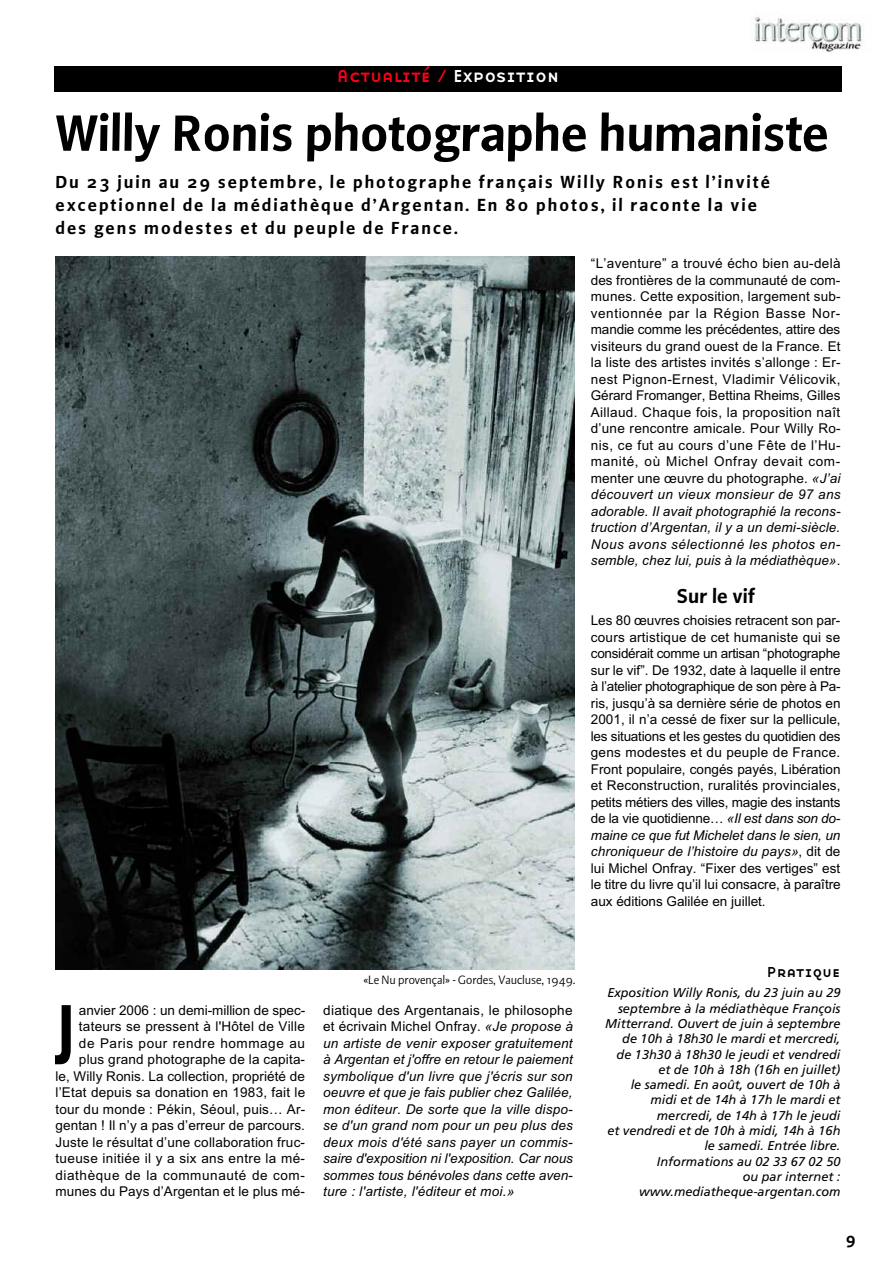
<style>
.page{position:relative;width:893px;height:1263px;background:#fff}
.page>*{position:absolute;margin:0;border:0;box-sizing:border-box;transform-origin:0 0}
.t1{font:83.7px "Alternate Gothic No 2 BT";color:#000}
.t2{font:700 57px "Beo Sans";color:#000}
.t3{font:700 22.5px "Beo Sans";letter-spacing:.015em;color:#000}
.t4{font:700 19.5px/22.8px "Beo Sans";letter-spacing:.11em;color:#000}
.t5{font:18px "Base Nine Small Caps";letter-spacing:-.015em;color:#fd0019}
.t6{font:700 18px "Beo Sans";color:#000}
.t7{font:15px "Base Nine Small Caps";letter-spacing:-.015em;color:#000}
.t8{font:13.5px/16.5px "M Arial";letter-spacing:.015em;color:#000;text-align:justify}
.t9{font:italic 13.5px/16.5px "M Arial";letter-spacing:.005em;color:#000;text-align:justify}
.t10{font:13.5px "Beo Sans";color:#000}
.t11{font:italic 12.75px/15.3px "Frutiger";color:#000;text-align:right}
.s1{color:#fff}
.s2{font-style:italic}
.s3{font-style:normal}
</style>
<div class="page">
<img style="left:754px;top:17px;width:109px;height:35px">
<div style="left:54px;top:66px;width:788px;height:25px;background:#000"></div>
<img style="left:56px;top:257px;width:519px;height:712px">
<h3 class="t5" style="left:337px;top:65px;width:224px">Actualité / <span class="s1">Exposition</span></h3>
<h2 class="t2" style="left:56px;top:113px;width:774px">Willy Ronis photographe humaniste</h2>
<h3 class="t4" style="left:56px;top:172px;width:716px">Du 23 juin au 29 septembre, le photographe français Willy Ronis est l’invité exceptionnel de la médiathèque d’Argentan. En 80 photos, il raconte la vie des gens modestes et du peuple de France.</h3>
<p class="t8" style="left:591px;top:256px;width:251px">“L’aventure” a trouvé écho bien au-delà des frontières de la communauté de com&shy;munes. Cette exposition, largement sub&shy;ventionnée par la Région Basse Nor&shy;mandie comme les précédentes, attire des visiteurs du grand ouest de la France. Et la liste des artistes invités s’allonge : Er&shy;nest Pignon-Ernest, Vladimir Vélicovik, Gérard Fromanger, Bettina Rheims, Gilles Aillaud. Chaque fois, la proposition naît d’une rencontre amicale. Pour Willy Ro&shy;nis, ce fut au cours d’une Fête de l’Hu&shy;manité, où Michel Onfray devait com&shy;menter une œuvre du photographe. <span class="s2">«J’ai découvert un vieux monsieur de 97 ans adorable. Il avait photographié la recons&shy;truction d’Argentan, il y a un demi-siècle.<br>Nous avons sélectionné les photos en&shy;semble, chez lui, puis à la médiathèque»</span>.</p>
<h3 class="t3" style="left:677px;top:587px;width:79px">Sur le vif</h3>
<p class="t8" style="left:591px;top:613px;width:251px">Les 80 œuvres choisies retracent son par&shy;cours artistique de cet humaniste qui se considérait comme un artisan “photographe sur le vif”. De 1932, date à laquelle il entre à l’atelier photographique de son père à Pa&shy;ris, jusqu’à sa dernière série de photos en 2001, il n’a cessé de fixer sur la pellicule, les situations et les gestes du quotidien des gens modestes et du peuple de France.<br>Front populaire, congés payés, Libération et Reconstruction, ruralités provinciales, petits métiers des villes, magie des instants de la vie quotidienne… <span class="s2">«Il est dans son do&shy;maine ce que fut Michelet dans le sien, un chroniqueur de l’histoire du pays»</span>, dit de lui Michel Onfray. “Fixer des vertiges” est le titre du livre qu’il lui consacre, à paraître aux éditions Galilée en juillet.</p>
<p class="t10" style="left:363px;top:975px;width:214px">«Le Nu provençal» - Gordes, Vaucluse, 1949.</p>
<p class="t8" style="left:56px;top:1003px;width:251px;text-align:right">anvier 2006 : un demi-million de spec&shy;tateurs se pressent à l'Hôtel de Ville<br>de Paris pour rendre hommage au plus grand photographe de la capita-<br>le, Willy Ronis. La collection, propriété de l’Etat depuis sa donation en 1983, fait le tour du monde : Pékin, Séoul, puis… Ar&shy;gentan ! Il n’y a pas d’erreur de parcours.<br>Juste le résultat d’une collaboration fruc&shy;tueuse initiée il y a six ans entre la mé&shy;diathèque de la communauté de com&shy;munes du Pays d’Argentan et le plus mé-</p>
<p class="t9" style="left:323px;top:1003px;width:251px"><span class="s3">diatique des Argentanais, le philosophe et écrivain Michel Onfray.</span> «Je propose à un artiste de venir exposer gratuitement à Argentan et j'offre en retour le paiement symbolique d'un livre que j'écris sur son oeuvre et que je fais publier chez Galilée, mon éditeur. De sorte que la ville dispo&shy;se d'un grand nom pour un peu plus des deux mois d'été sans payer un commis&shy;saire d'exposition ni l'exposition. Car nous sommes tous bénévoles dans cette aven&shy;ture : l'artiste, l'éditeur et moi.»</p>
<h1 class="t1" style="left:56px;top:1005px;width:21px">J</h1>
<p class="t7" style="left:767px;top:962px;width:75px">Pratique</p>
<p class="t11" style="left:605px;top:986px;width:237px">Exposition Willy Ronis, du 23 juin au 29 septembre à la médiathèque François<br>Mitterrand. Ouvert de juin à septembre de 10h à 18h30 le mardi et mercredi, de 13h30 à 18h30 le jeudi et vendredi et de 10h à 18h (16h en juillet)<br>le samedi. En août, ouvert de 10h à midi et de 14h à 17h le mardi et mercredi, de 14h à 17h le jeudi<br>et vendredi et de 10h à midi, 14h à 16h le samedi. Entrée libre.<br>Informations au 02 33 67 02 50<br>ou par internet : www.mediatheque-argentan.com</p>
<h3 class="t6" style="left:846px;top:1232px;width:11px">9</h3>
</div>
